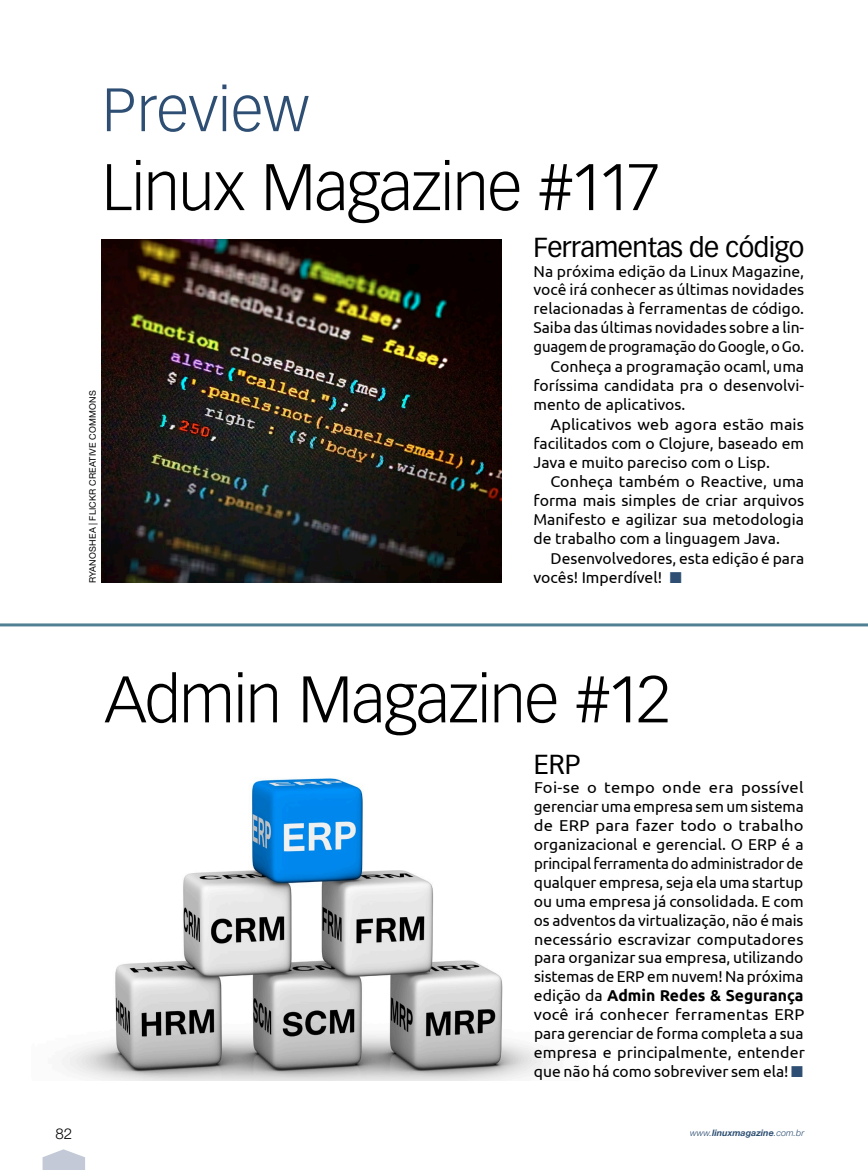
<style>
.page{position:relative;width:868px;height:1170px;background:#fff}
.page>*{position:absolute;margin:0;border:0;box-sizing:border-box;transform-origin:0 0}
.Título{font:300 64.5px "Vectora LT Std";letter-spacing:-.02em;color:#000}
.t1{font:300 60px "Vectora LT Std";color:#2e4f73}
.Intertítulo{font:27px "Vectora LT Std";letter-spacing:-.02em;color:#000}
.t2{font:15.75px/18.9px "Ubuntu";color:#000;text-align:justify}
.t3{font:15.75px/18.9px "Ubuntu";color:#000;text-align:justify;scale:1.05 1}
.t4{font:300 15px "Helvetica Neue LT Std";color:#000}
.Créditos{font:9px "Helvetica Neue LT Std";letter-spacing:.02em;color:#000}
.t5{font:italic 700 9px "Helvetica Neue LT Std";color:#2e4f73}
.s1{color:#2e4f73}
.s2{font-weight:700}
.s3{font-weight:300}
</style>
<div class="page">
<svg style="left:43px;top:1149px;width:42px;height:20px"></svg>
<img style="left:61px;top:778px;width:491px;height:302px">
<img style="left:102px;top:239px;width:399px;height:344px">
<hr style="left:0;top:623px;width:867px;height:3px;background:#518095">
<p class="t1" style="left:102px;top:75px;width:208px">Preview</p>
<p class="Créditos" style="left:87px;top:583px;width:194px;rotate:-90deg">RYANOSHEA | FLICKR CREATIVE COMMONS</p>
<p class="Título" style="left:102px;top:150px;width:560px">Linux Magazine #117</p>
<p class="Intertítulo" style="left:533px;top:232px;width:272px">Ferramentas de código</p>
<p class="t2" style="left:533px;top:261px;width:272px">Na próxima edição da Linux Magazine, você irá conhecer as últimas novidades relacionadas à ferramentas de código.<br>Saiba das últimas novidades sobre a lin&shy;guagem de programação do Google, o Go.</p>
<p class="t2" style="left:533px;top:357px;width:272px;text-indent:17px">Conheça a programação ocaml, uma foríssima candidata pra o desenvolvi&shy;mento de aplicativos.</p>
<p class="t2" style="left:533px;top:414px;width:272px;text-indent:17px">Aplicativos web agora estão mais facilitados com o Clojure, baseado em Java e muito pareciso com o Lisp.</p>
<p class="t2" style="left:533px;top:471px;width:272px;text-indent:17px">Conheça também o Reactive, uma forma mais simples de criar arquivos Manifesto e agilizar sua metodologia de trabalho com a linguagem Java.</p>
<p class="t2" style="left:550px;top:548px;width:255px">Desenvolvedores, esta edição é para</p>
<p class="t2" style="left:533px;top:567px;width:150px">vocês! Imperdível! <span class="s1">■</span></p>
<p class="Título" style="left:105px;top:662px;width:567px">Admin Magazine #12</p>
<p class="Intertítulo" style="left:533px;top:748px;width:49px">ERP</p>
<p class="t3" style="left:533px;top:777px;width:260px">Foi-se o tempo onde era possível gerenciar uma empresa sem um sistema de ERP para fazer todo o trabalho organizacional e gerencial. O ERP é a principal ferramenta do administrador de qualquer empresa, seja ela uma startup ou uma empresa já consolidada. E com os adventos da virtualização, não é mais necessário escravizar computadores para organizar sua empresa, utilizando sistemas de ERP em nuvem! Na próxima edição da <span class="s2">Admin Redes &amp; Segurança </span>você irá conhecer ferramentas ERP para gerenciar de forma completa a sua empresa e principalmente, entender que não há como sobreviver sem ela! <span class="s1">■</span></p>
<p class="t4" style="left:55px;top:1123px;width:18px">82</p>
<p class="t5" style="left:690px;top:1127px;width:115px"><span class="s3">www.</span>linuxmagazine<span class="s3">.com.br</span></p>
</div>
